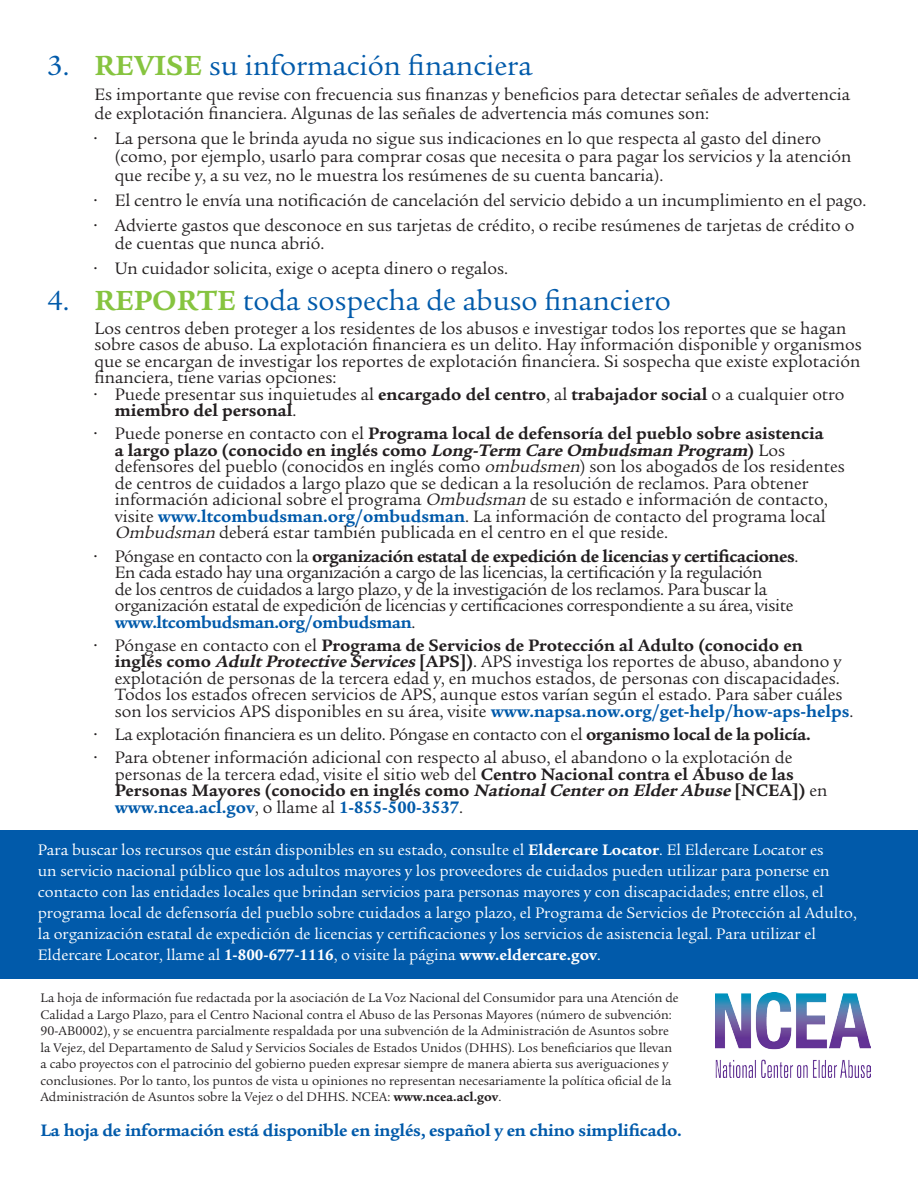
<style>
.page{position:relative;width:918px;height:1188px;background:#fff}
.page>*{position:absolute;margin:0;border:0;box-sizing:border-box;transform-origin:0 0}
.section_headers{font:30px "Legacy Serif Std";color:#015aaa}
.body_indent{font:18px/16.5px "Legacy Serif Std";color:#231f20}
.body_indent-2{font:18px/16.5px "Legacy Serif Std";letter-spacing:-.02em;color:#231f20}
.t1{font:700 18px/16.5px "Legacy Serif Std";color:#231f20}
.t2{font:700 18px "Legacy Serif Std";letter-spacing:-.01em;color:#015aaa}
.t3{font:16.5px/21px "Legacy Serif Std";color:#fff}
.t4{font:13.5px/16.5px "Legacy Serif Std";color:#231f20}
.s1{font-weight:700;color:#86c43f}
.s2{font-weight:400}
.s3{font-weight:700}
.s4{font-weight:700;font-style:italic}
.s5{font-style:italic}
.s6{font-weight:700;color:#015aaa}
</style>
<div class="page">
<div style="left:0;top:830px;width:918px;height:149px;background:#015aaa"></div>
<img style="left:716px;top:993px;width:155px;height:85px">
<p class="section_headers" style="left:47px;top:49px;width:487px">3. <span class="s1">REVISE</span> su información financiera</p>
<p class="body_indent" style="left:94px;top:86px;width:757px;line-height:18.5px">Es importante que revise con frecuencia sus finanzas y beneficios para detectar señales de advertencia de explotación financiera. Algunas de las señales de advertencia más comunes son:</p>
<p class="body_indent" style="left:115px;top:129px;width:738px;line-height:18.5px;text-indent:-20px">• La persona que le brinda ayuda no sigue sus indicaciones en lo que respecta al gasto del dinero (como, por ejemplo, usarlo para comprar cosas que necesita o para pagar los servicios y la atención que recibe y, a su vez, no le muestra los resúmenes de su cuenta bancaria).</p>
<p class="body_indent" style="left:94px;top:192px;width:773px">• El centro le envía una notificación de cancelación del servicio debido a un incumplimiento en el pago.</p>
<p class="body_indent" style="left:115px;top:216px;width:741px;line-height:18.5px;text-indent:-20px">• Advierte gastos que desconoce en sus tarjetas de crédito, o recibe resúmenes de tarjetas de crédito o de cuentas que nunca abrió.</p>
<p class="body_indent" style="left:94px;top:261px;width:415px">• Un cuidador solicita, exige o acepta dinero o regalos.</p>
<p class="section_headers" style="left:47px;top:284px;width:625px">4. <span class="s1">REPORTE</span> toda sospecha de abuso financiero</p>
<p class="body_indent" style="left:94px;top:320px;width:769px">Los centros deben proteger a los residentes de los abusos e investigar todos los reportes que se hagan sobre casos de abuso. La explotación financiera es un delito. Hay información disponible y organismos que se encargan de investigar los reportes de explotación financiera. Si sospecha que existe explotación financiera, tiene varias opciones:</p>
<p class="t1" style="left:115px;top:386px;width:731px;text-indent:-20px"><span class="s2">• Puede presentar sus inquietudes al</span> encargado del centro<span class="s2">, al</span> trabajador social <span class="s2">o a cualquier otro </span>miembro del personal<span class="s2">.</span></p>
<p class="body_indent" style="left:115px;top:426px;width:731px;text-indent:-20px">• Puede ponerse en contacto con el <span class="s3">Programa local de defensoría del pueblo sobre asistencia<br>a largo plazo (conocido en inglés como</span> <span class="s4">Long-Term Care Ombudsman Program</span><span class="s3">)</span> Los defensores del pueblo (conocidos en inglés como <span class="s5">ombudsmen</span>) son los abogados de los residentes de centros de cuidados a largo plazo que se dedican a la resolución de reclamos. Para obtener información adicional sobre el programa <span class="s5">Ombudsman</span> de su estado e información de contacto, visite <span class="s6">www.ltcombudsman.org/ombudsman</span>. La información de contacto del programa local <span class="s5">Ombudsman</span> deberá estar también publicada en el centro en el que reside.</p>
<p class="body_indent-2" style="left:115px;top:548px;width:685px;text-indent:-20px">• Póngase en contacto con la <span class="s3">organización estatal de expedición de licencias y certificaciones</span>.<br>En cada estado hay una organización a cargo de las licencias, la certificación y la regulación<br>de los centros de cuidados a largo plazo, y de la investigación de los reclamos. Para buscar la organización estatal de expedición de licencias y certificaciones correspondiente a su área, visite <span class="s6">www.ltcombudsman.org/ombudsman</span>.</p>
<p class="body_indent" style="left:115px;top:637px;width:740px;text-indent:-20px">• Póngase en contacto con el <span class="s3">Programa de Servicios de Protección al Adulto (conocido en inglés como</span> <span class="s4">AdultProtective Services</span><span class="s3">[APS])</span>. APS investiga los reportes de abuso, abandono y explotación de personas de la tercera edad y, en muchos estados, de personas con discapacidades.<br>Todos los estados ofrecen servicios de APS, aunque estos varían según el estado. Para saber cuáles son los servicios APS disponibles en su área, visite <span class="s6">www.napsa.now.org/get-help/how-aps-helps</span>.</p>
<p class="body_indent-2" style="left:94px;top:726px;width:718px">• La explotación financiera es un delito. Póngase en contacto con el <span class="s3">organismo local de la policía.</span></p>
<p class="body_indent" style="left:115px;top:750px;width:714px;text-indent:-20px">• Para obtener información adicional con respecto al abuso, el abandono o la explotación de personas de la tercera edad, visite el sitio web del <span class="s3">Centro Nacional contra el Abuso de las Personas Mayores (conocido en inglés como</span> <span class="s4">NationalCenteron ElderAbuse</span> <span class="s3">[NCEA])</span> en <span class="s6">www.ncea.acl.gov</span>, o llame al <span class="s6">1-855-500-3537</span>.</p>
<p class="t3" style="left:38px;top:839px;width:821px">Para buscar los recursos que están disponibles en su estado, consulte el <span class="s3">Eldercare Locator</span>. El Eldercare Locator es<br>un servicio nacional público que los adultos mayores y los proveedores de cuidados pueden utilizar para ponerse en contacto con las entidades locales que brindan servicios para personas mayores y con discapacidades; entre ellos, el programa local de defensoría del pueblo sobre cuidados a largo plazo, el Programa de Servicios de Protección al Adulto, la organización estatal de expedición de licencias y certificaciones y los servicios de asistencia legal. Para utilizar el Eldercare Locator, llame al <span class="s3">1-800-677-1116</span>, o visite la página <span class="s3">www.eldercare.gov</span>.</p>
<p class="t4" style="left:40px;top:990px;width:640px">La hoja de información fue redactada por la asociación de La Voz Nacional del Consumidor para una Atención de Calidad a Largo Plazo, para el Centro Nacional contra el Abuso de las Personas Mayores (número de subvención:<br>90-AB0002), y se encuentra parcialmente respaldada por una subvención de la Administración de Asuntos sobre la Vejez, del Departamento de Salud y Servicios Sociales de Estados Unidos (DHHS). Los beneficiarios que llevan a cabo proyectos con el patrocinio del gobierno pueden expresar siempre de manera abierta sus averiguaciones y conclusiones. Por lo tanto, los puntos de vista u opiniones no representan necesariamente la política oficial de la Administración de Asuntos sobre la Vejez o del DHHS. NCEA: <span class="s3">www.ncea.acl.gov</span>.</p>
<p class="t2" style="left:40px;top:1120px;width:643px">La hoja de información está disponible en inglés, español y en chino simplificado.</p>
</div>
